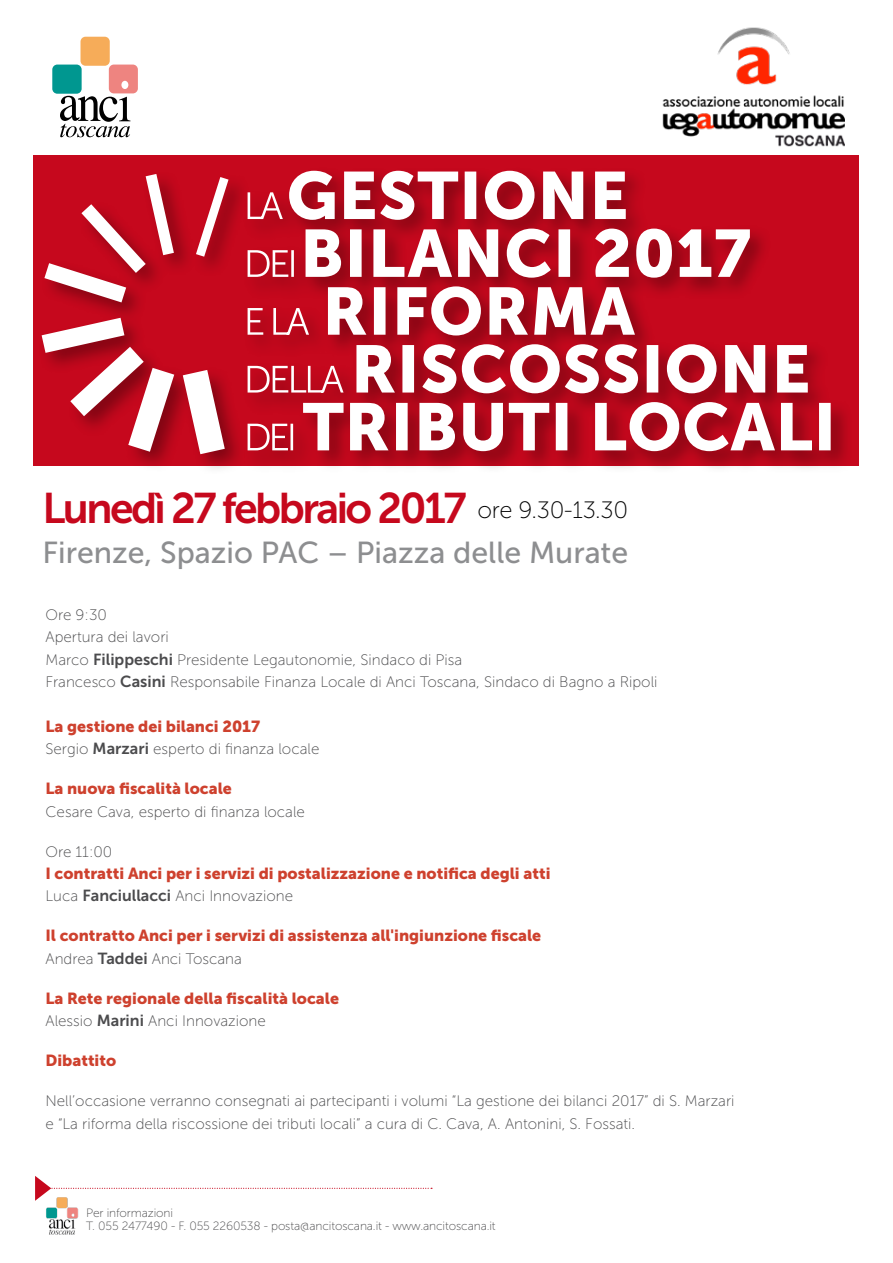
<style>
.page{position:relative;width:893px;height:1263px;background:#fff}
.page>*{position:absolute;margin:0;border:0;box-sizing:border-box;transform-origin:0 0}
.t1{font:42.75px "Museo Sans 700";letter-spacing:-.06em;color:#c6081d}
.t2{font:30.3px "Museo Sans 500";color:#8d8e90}
.t3{font:16.05px "Museo Sans 900";color:#ce412e}
.t4{font:15.15px/22.4px "Museo Sans 100";color:#4b4b4d}
.t5{font:12px/13.5px "Museo Sans 100";letter-spacing:-.01em;color:#4b4b4d}
.s1{font-family:"Museo Sans 100";font-size:23.7px;color:#000}
.s2{font-family:"Museo Sans 700";font-size:16.05px}
</style>
<div class="page">
<img style="left:46px;top:1201px;width:33px;height:34px">
<svg style="left:35px;top:1176px;width:397px;height:25px"></svg>
<div style="left:34px;top:155px;width:825px;height:312px;background:#c6081d"></div>
<div style="left:22px;top:466px;width:867px;height:23px;background:#fff"></div>
<div style="left:242px;top:165px;width:611px;height:308px;background:#000;opacity:.35"></div>
<svg style="left:248px;top:402px;width:583px;height:49px"></svg>
<svg style="left:248px;top:344px;width:560px;height:49px"></svg>
<svg style="left:248px;top:286px;width:387px;height:49px"></svg>
<svg style="left:248px;top:229px;width:502px;height:49px"></svg>
<svg style="left:248px;top:171px;width:378px;height:49px"></svg>
<div style="left:36px;top:168px;width:212px;height:306px;background:#000;opacity:.35"></div>
<svg style="left:196px;top:177px;width:33px;height:80px"></svg>
<svg style="left:44px;top:174px;width:130px;height:128px"></svg>
<svg style="left:183px;top:370px;width:42px;height:84px"></svg>
<svg style="left:42px;top:318px;width:132px;height:134px"></svg>
<img style="left:662px;top:27px;width:183px;height:120px">
<div style="left:81px;top:37px;width:29px;height:29px;background:#f6ac59;border-radius:5px"></div>
<div style="left:52px;top:65px;width:30px;height:29px;background:#009790;border-radius:5px"></div>
<div style="left:109px;top:65px;width:29px;height:28px;background:#ee8480;border-radius:5px"></div>
<div style="left:121px;top:81px;width:7px;height:8px;background:#fff;border-radius:50%"></div>
<svg style="left:60px;top:96px;width:70px;height:41px"></svg>
<h1 class="t1" style="left:43px;top:485px;width:587px">Lunedì 27 febbraio 2017 <span class="s1">ore 9.30-13.30</span></h1>
<h2 class="t2" style="left:43px;top:536px;width:587px">Firenze, Spazio PAC – Piazza delle Murate</h2>
<p class="t4" style="left:45px;top:604px;width:613px">Ore 9:30<br>Apertura dei lavori<br>Marco <span class="s2">Filippeschi</span> Presidente Legautonomie, Sindaco di Pisa<br>Francesco <span class="s2">Casini</span> Responsabile Finanza Locale di Anci Toscana, Sindaco di Bagno a Ripoli</p>
<p class="t3" style="left:45px;top:717px;width:216px">La gestione dei bilanci 2017</p>
<p class="t4" style="left:45px;top:738px;width:275px">Sergio <span class="s2">Marzari</span> esperto di finanza locale</p>
<p class="t3" style="left:45px;top:779px;width:188px">La nuova fiscalità locale</p>
<p class="t4" style="left:45px;top:800px;width:261px">Cesare Cava, esperto di finanza locale</p>
<p class="t4" style="left:45px;top:840px;width:68px">Ore 11:00</p>
<p class="t3" style="left:45px;top:864px;width:506px">I contratti Anci per i servizi di postalizzazione e notifica degli atti</p>
<p class="t4" style="left:45px;top:885px;width:249px">Luca <span class="s2">Fanciullacci</span> Anci Innovazione</p>
<p class="t3" style="left:45px;top:927px;width:497px">Il contratto Anci per i servizi di assistenza all'ingiunzione fiscale</p>
<p class="t4" style="left:45px;top:948px;width:198px">Andrea <span class="s2">Taddei</span> Anci Toscana</p>
<p class="t3" style="left:45px;top:989px;width:295px">La Rete regionale della fiscalità locale</p>
<p class="t4" style="left:45px;top:1010px;width:222px">Alessio <span class="s2">Marini</span> Anci Innovazione</p>
<p class="t3" style="left:45px;top:1051px;width:72px">Dibattito</p>
<p class="t4" style="left:45px;top:1090px;width:690px">Nell’occasione verranno consegnati ai partecipanti i volumi “La gestione dei bilanci 2017” di S. Marzari e “La riforma della riscossione dei tributi locali” a cura di C. Cava, A. Antonini, S. Fossati.</p>
<p class="t5" style="left:86px;top:1206px;width:411px">Per informazioni<br>T. 055 2477490 - F. 055 2260538 - posta@ancitoscana.it - www.ancitoscana.it</p>
</div>
